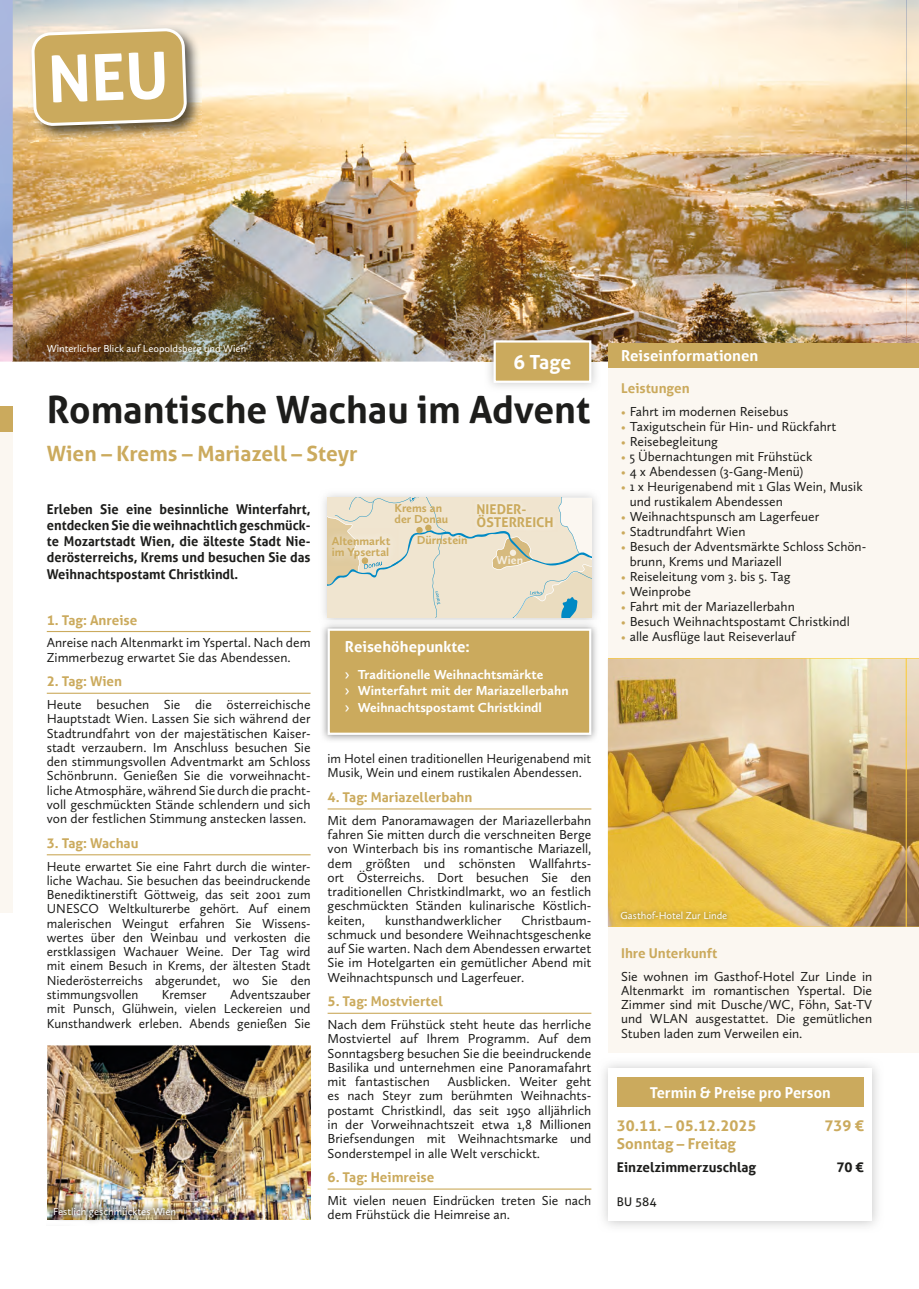
<style>
.page{position:relative;width:919px;height:1289px;background:#fff}
.page>*{position:absolute;margin:0;border:0;box-sizing:border-box;transform-origin:0 0}
.t1{font:700 37.5px "Aller";color:#1d1d1b}
.t2{font:700 21px "Aller";color:#cbaa5d}
.t3{font:700 19.5px "Aller";color:#fff}
.t4{font:700 15px "Aller";color:#fff}
.t5{font:700 15px "Aller";color:#cbaa5d}
.t6{font:13.5px/14.2px "Calluna Sans";color:#1d1d1b;text-align:justify}
.t7{font:700 13.5px/16.2px "Aller";color:#1d1d1b;text-align:justify;scale:.96 1}
.t8{font:700 13.5px/13.5px "Aller";color:#cbaa5d}
.t9{font:700 13.5px/16.2px "Calluna Sans";color:#fff}
.t10{font:700 13.5px "Aller";color:#1d1d1b}
.t11{font:700 12px/10.5px "Calluna Sans";color:#cbaa5d}
.t12{font:12px "Aller";color:#1d1d1b}
.t13{font:700 12px "Calluna Sans";color:#f5eee0}
.t14{font:10.5px "Calluna Sans";color:#fff}
.s1{font-family:"Aller";font-weight:400}
.s2{font-size:12px;color:#cbaa5d}
</style>
<div class="page">
<img style="left:13px;top:0;width:893px;height:361px">
<img style="left:484px;top:331px;width:117px;height:56px">
<div style="left:494px;top:341px;width:96px;height:41px;background:#cbaa5d"></div>
<div style="left:493px;top:340px;width:98px;height:43px;border:2px solid #fff"></div>
<div style="left:608px;top:343px;width:298px;height:26px;background:#cbaa5d"></div>
<div style="left:608px;top:369px;width:298px;height:683px;background:#fbf7f1"></div>
<div style="left:617px;top:1077px;width:246px;height:30px;background:#cbaa5d"></div>
<hr style="left:47px;top:631px;width:263px;height:1px;background:#cbaa5d">
<hr style="left:47px;top:692px;width:263px;height:1px;background:#cbaa5d">
<hr style="left:47px;top:854px;width:263px;height:1px;background:#cbaa5d">
<hr style="left:327px;top:808px;width:264px;height:1px;background:#cbaa5d">
<hr style="left:327px;top:1012px;width:264px;height:1px;background:#cbaa5d">
<hr style="left:327px;top:1188px;width:264px;height:1px;background:#cbaa5d">
<img style="left:322px;top:626px;width:275px;height:115px">
<div style="left:329px;top:629px;width:261px;height:104px;background:#cbaa5d"></div>
<div style="left:327px;top:628px;width:264px;height:107px;border:2px solid #fff"></div>
<img style="left:47px;top:1045px;width:264px;height:174px">
<img style="left:28px;top:25px;width:174px;height:116px">
<img style="left:324px;top:494px;width:272px;height:132px">
<svg style="left:328px;top:497px;width:263px;height:120px;background:#e7e0cc"></svg>
<img style="left:608px;top:658px;width:298px;height:268px">
<img style="left:616px;top:906px;width:115px;height:17px">
<img style="left:47px;top:1219px;width:136px;height:2px">
<img style="left:47px;top:1199px;width:136px;height:20px">
<img style="left:906px;top:0;width:12px;height:343px">
<div style="left:906px;top:343px;width:12px;height:26px;background:#cbaa5d"></div>
<div style="left:906px;top:369px;width:12px;height:683px;background:#fbf7f1"></div>
<svg style="left:906px;top:658px;width:12px;height:268px;background:#bd9d70"></svg>
<img style="left:0;top:0;width:13px;height:361px">
<div style="left:0;top:406px;width:13px;height:26px;background:#cbaa5d"></div>
<div style="left:0;top:432px;width:13px;height:480px;background:#fbf7f1"></div>
<svg style="left:30px;top:27px;width:158px;height:101px;background:#cdb170"></svg>
<p class="t14" style="left:47px;top:345px;width:201px">Winterlicher Blick auf Leopoldsberg und Wien</p>
<h3 class="t3" style="left:513px;top:350px;width:59px">6 Tage</h3>
<h1 class="t1" style="left:47px;top:388px;width:545px">Romantische Wachau im Advent</h1>
<h2 class="t2" style="left:47px;top:441px;width:312px">Wien – Krems – Mariazell – Steyr</h2>
<p class="t7" style="left:47px;top:501px;width:276px">Erleben Sie eine besinnliche Winterfahrt, entdecken Sie die weihnachtlich geschmück&shy;te Mozartstadt Wien, die älteste Stadt Nie&shy;derösterreichs, Krems und besuchen Sie das Weihnachtspostamt Christkindl.</p>
<p class="t8" style="left:47px;top:613px;width:92px">1. Tag: Anreise</p>
<p class="t6" style="left:47px;top:637px;width:265px">Anreise nach Altenmarkt im Yspertal. Nach dem<br>Zimmerbezug erwartet Sie das Abendessen.</p>
<p class="t8" style="left:47px;top:675px;width:77px">2. Tag: Wien</p>
<p class="t6" style="left:47px;top:699px;width:265px">Heute besuchen Sie die österreichische Hauptstadt Wien. Lassen Sie sich während der Stadtrundfahrt von der majestätischen Kaiser&shy;stadt verzaubern. Im Anschluss besuchen Sie den stimmungsvollen Adventmarkt am Schloss Schönbrunn. Genießen Sie die vorweihnacht&shy;liche Atmosphäre, während Sie durch die pracht&shy;voll geschmückten Stände schlendern und sich von der festlichen Stimmung anstecken lassen.</p>
<p class="t8" style="left:47px;top:836px;width:93px">3. Tag: Wachau</p>
<p class="t6" style="left:47px;top:860px;width:265px">Heute erwartet Sie eine Fahrt durch die winter&shy;liche Wachau. Sie besuchen das beeindruckende Benediktinerstift Göttweig, das seit 2001 zum UNESCO Weltkulturerbe gehört. Auf einem malerischen Weingut erfahren Sie Wissens&shy;wertes über den Weinbau und verkosten die erstklassigen Wachauer Weine. Der Tag wird mit einem Besuch in Krems, der ältesten Stadt Niederösterreichs abgerundet, wo Sie den stimmungsvollen</p>
<p class="t6" style="left:47px;top:988px;width:265px;text-indent:183px">Adventszauber mit Punsch, Glühwein, vielen Leckereien und Kunsthandwerk erleben. Abends genießen Sie</p>
<p class="t6" style="left:162px;top:988px;width:46px">Kremser</p>
<p class="t14" style="left:53px;top:1207px;width:124px">Festlich geschmücktes Wien</p>
<p class="t11" style="left:394px;top:504px;width:55px">Krems an der Donau</p>
<p class="t11" style="left:332px;top:537px;width:60px">Altenmarkt</p>
<p class="t11" style="left:416px;top:536px;width:52px">Dürnstein</p>
<p class="t11" style="left:332px;top:547px;width:59px">im Ypsertal</p>
<p class="t8" style="left:476px;top:502px;width:79px">NIEDER-<br>ÖSTERREICH</p>
<p class="t13" style="left:496px;top:555px;width:28px">Wien</p>
<p class="t4" style="left:345px;top:638px;width:126px">Reisehöhepunkte:</p>
<p class="t9" style="left:345px;top:667px;width:225px"><span class="s1">›</span> Traditionelle Weihnachtsmärkte<br><span class="s1">›</span> Winterfahrt mit der Mariazellerbahn <span class="s1">›</span> Weihnachtspostamt Christkindl</p>
<p class="t6" style="left:327px;top:752px;width:265px">im Hotel einen traditionellen Heurigenabend mit<br>Musik, Wein und einem rustikalen Abendessen.</p>
<p class="t8" style="left:327px;top:790px;width:146px">4. Tag: Mariazellerbahn</p>
<p class="t6" style="left:327px;top:814px;width:265px">Mit dem Panoramawagen der Mariazellerbahn fahren Sie mitten durch die verschneiten Berge von Winterbach bis ins romantische Mariazell, dem größten und schönsten Wallfahrts&shy;ort Österreichs. Dort besuchen Sie den traditionellen Christkindlmarkt, wo an festlich geschmückten Ständen kulinarische Köstlich&shy;keiten,</p>
<p class="t6" style="left:327px;top:914px;width:265px;text-indent:194px">Christbaum&shy;schmuck und besondere Weihnachtsgeschenke auf Sie warten. Nach dem Abendessen erwartet Sie im Hotelgarten ein gemütlicher Abend mit Weihnachtspunsch und Lagerfeuer.</p>
<p class="t8" style="left:327px;top:995px;width:117px">5. Tag: Mostviertel</p>
<p class="t6" style="left:327px;top:1018px;width:265px">Nach dem Frühstück steht heute das herrliche Mostviertel auf Ihrem Programm. Auf dem Sonntagsberg besuchen Sie die beeindruckende Basilika und unternehmen eine Panoramafahrt mit fantastischen</p>
<p class="t6" style="left:385px;top:914px;width:118px">kunsthandwerklicher</p>
<p class="t6" style="left:327px;top:1075px;width:265px;text-indent:120px">Ausblicken. Weiter geht es nach Steyr zum berühmten Weihnachts&shy;postamt Christkindl, das seit 1950 alljährlich in der Vorweihnachtszeit etwa 1,8 Millionen Briefsendungen mit Weihnachtsmarke und Sonderstempel in alle Welt verschickt.</p>
<p class="t8" style="left:327px;top:1170px;width:108px">6. Tag: Heimreise</p>
<p class="t6" style="left:327px;top:1194px;width:265px">Mit vielen neuen Eindrücken treten Sie nach dem Frühstück die Heimreise an.</p>
<p class="t4" style="left:621px;top:347px;width:139px">Reiseinformationen</p>
<p class="t8" style="left:621px;top:381px;width:70px">Leistungen</p>
<p class="t6" style="left:621px;top:406px;width:169px"><span class="s2">•</span> Fahrt im modernen Reisebus</p>
<p class="t6" style="left:621px;top:421px;width:216px"><span class="s2">•</span> Taxigutschein für Hin- und Rückfahrt</p>
<p class="t6" style="left:621px;top:436px;width:98px"><span class="s2">•</span> Reisebegleitung</p>
<p class="t6" style="left:621px;top:451px;width:193px"><span class="s2">•</span> 5 Übernachtungen mit Frühstück</p>
<p class="t6" style="left:621px;top:466px;width:184px"><span class="s2">•</span> 4 x Abendessen (3-Gang-Menü)</p>
<p class="t6" style="left:629px;top:480px;width:234px;line-height:15px;text-indent:-9px"><span class="s2">•</span> 1 x Heurigenabend mit 1 Glas Wein, Musik und rustikalem Abendessen</p>
<p class="t6" style="left:621px;top:511px;width:200px"><span class="s2">•</span> Weihnachtspunsch am Lagerfeuer</p>
<p class="t6" style="left:621px;top:526px;width:126px"><span class="s2">•</span> Stadtrundfahrt Wien</p>
<p class="t6" style="left:629px;top:540px;width:238px;line-height:15px;text-indent:-9px"><span class="s2">•</span> Besuch der Adventsmärkte Schloss Schön&shy;brunn, Krems und Mariazell</p>
<p class="t6" style="left:621px;top:571px;width:171px"><span class="s2">•</span> Reiseleitung vom 3. bis 5. Tag</p>
<p class="t6" style="left:621px;top:586px;width:71px"><span class="s2">•</span> Weinprobe</p>
<p class="t6" style="left:621px;top:601px;width:175px"><span class="s2">•</span> Fahrt mit der Mariazellerbahn</p>
<p class="t6" style="left:621px;top:616px;width:230px"><span class="s2">•</span> Besuch Weihnachtspostamt Christkindl</p>
<p class="t6" style="left:621px;top:631px;width:176px"><span class="s2">•</span> alle Ausflüge laut Reiseverlauf</p>
<p class="t14" style="left:620px;top:911px;width:108px">Gasthof-Hotel Zur Linde</p>
<p class="t8" style="left:621px;top:946px;width:98px">Ihre Unterkunft</p>
<p class="t6" style="left:621px;top:970px;width:252px">Sie wohnen im Gasthof-Hotel Zur Linde in Altenmarkt im romantischen Yspertal. Die Zimmer sind mit Dusche/WC, Föhn, Sat-TV und WLAN ausgestattet. Die gemütlichen Stuben laden zum Verweilen ein.</p>
<p class="t4" style="left:650px;top:1083px;width:182px">Termin &amp; Preise pro Person</p>
<p class="t5" style="left:617px;top:1116px;width:141px">30.11. – 05.12.2025</p>
<p class="t5" style="left:824px;top:1116px;width:41px">739 €</p>
<p class="t5" style="left:617px;top:1134px;width:121px">Sonntag – Freitag</p>
<p class="t10" style="left:617px;top:1158px;width:141px">Einzelzimmerzuschlag</p>
<p class="t10" style="left:836px;top:1158px;width:29px">70 €</p>
<p class="t12" style="left:617px;top:1194px;width:41px">BU 584</p>
</div>
